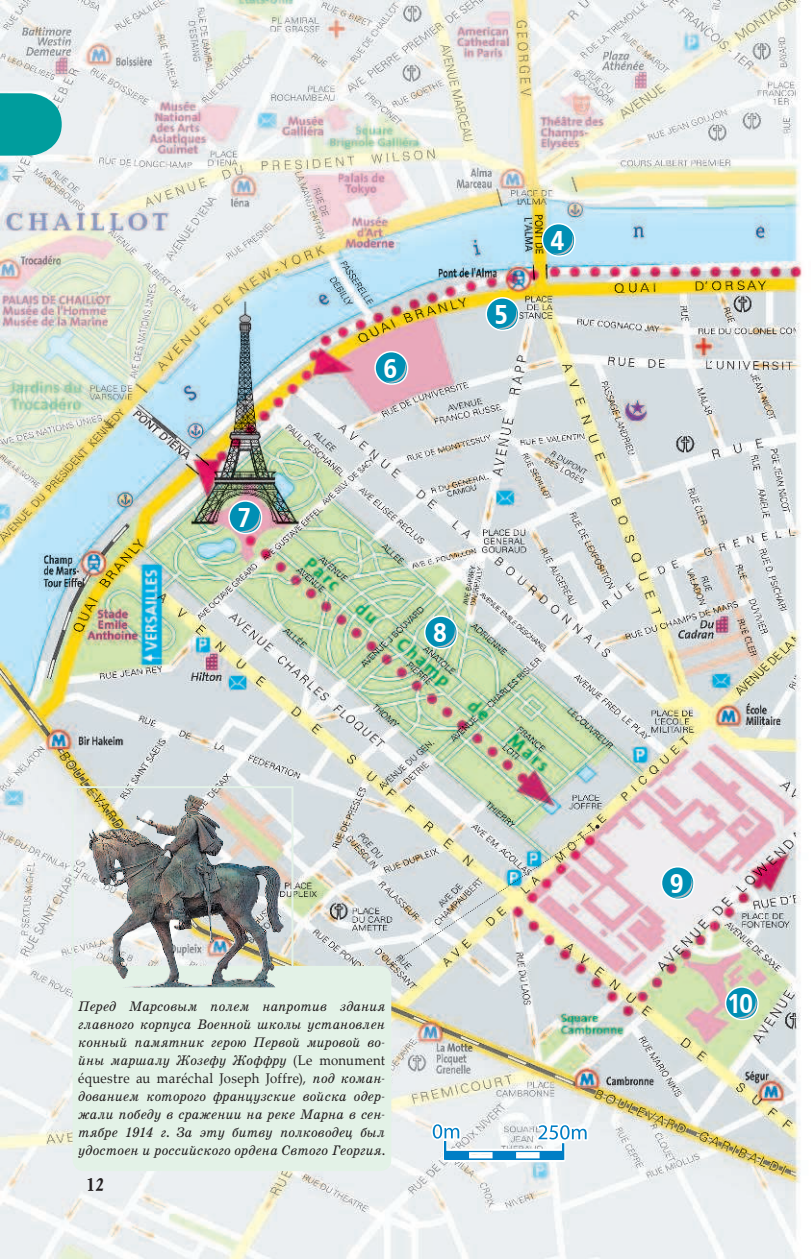
<style>
.page{position:relative;width:811px;height:1259px;background:#fff}
.page>*{position:absolute;margin:0;border:0;box-sizing:border-box;transform-origin:0 0}
.t1{font:27px "AXP Free Set C Bold";color:#fff;scale:.88 1}
.t2{font:700 18px "Mysl C";color:#231f20}
.t3{font:italic 14px/18px "School Book C";letter-spacing:.005em;color:#231f20;text-align:justify;scale:.94 1}
.t4{font:14px "Palatino Linotype";letter-spacing:.025em;color:#231f20;scale:.94 1}
.s1{font-family:"Palatino Linotype";font-style:normal}
.s2{font-family:"School Book C";font-style:italic}
</style>
<div class="page">
<img style="left:0;top:0;width:802px;height:1259px">
<div style="left:542px;top:224px;width:33px;height:32px;background:#008fb4;border-radius:50%"></div>
<div style="left:541px;top:223px;width:34px;height:34px;border:2px solid #fff;border-radius:50%"></div>
<svg style="left:552px;top:235px;width:21px;height:20px"></svg>
<div style="left:486px;top:298px;width:33px;height:32px;background:#008fb4;border-radius:50%"></div>
<div style="left:485px;top:297px;width:34px;height:34px;border:2px solid #fff;border-radius:50%"></div>
<svg style="left:496px;top:309px;width:21px;height:20px"></svg>
<div style="left:375px;top:352px;width:32px;height:32px;background:#008fb4;border-radius:50%"></div>
<div style="left:374px;top:351px;width:34px;height:34px;border:2px solid #fff;border-radius:50%"></div>
<svg style="left:385px;top:363px;width:21px;height:20px"></svg>
<div style="left:229px;top:501px;width:32px;height:32px;background:#008fb4;border-radius:50%"></div>
<div style="left:228px;top:500px;width:34px;height:34px;border:2px solid #fff;border-radius:50%"></div>
<svg style="left:239px;top:512px;width:21px;height:20px"></svg>
<svg style="left:661px;top:866px;width:33px;height:33px"></svg>
<div style="left:660px;top:866px;width:34px;height:34px;border:2px solid #fff;border-radius:50%"></div>
<svg style="left:671px;top:877px;width:21px;height:21px"></svg>
<div style="left:725px;top:987px;width:33px;height:32px;background:#008fb4;border-radius:50%"></div>
<div style="left:725px;top:986px;width:34px;height:34px;border:2px solid #fff;border-radius:50%"></div>
<svg style="left:735px;top:998px;width:21px;height:20px"></svg>
<div style="left:425px;top:616px;width:32px;height:32px;background:#008fb4;border-radius:50%"></div>
<div style="left:424px;top:615px;width:34px;height:34px;border:2px solid #fff;border-radius:50%"></div>
<svg style="left:435px;top:627px;width:21px;height:20px"></svg>
<div style="left:73px;top:966px;width:318px;height:205px;background:#e3f2e7;border-radius:11px"></div>
<img style="left:391px;top:824px;width:208px;height:141px">
<img style="left:134px;top:797px;width:54px;height:52px">
<div style="left:72px;top:786px;width:221px;height:203px;border:2px solid #e3f2e7"></div>
<svg style="left:431px;top:1122px;width:157px;height:38px"></svg>
<svg style="left:0;top:93px;width:62px;height:63px;background:#1da7a7"></svg>
<h1 class="t1" style="left:238px;top:502px;width:15px">7</h1>
<h1 class="t1" style="left:383px;top:353px;width:17px">6</h1>
<h1 class="t1" style="left:494px;top:299px;width:17px">5</h1>
<h1 class="t1" style="left:550px;top:225px;width:18px">4</h1>
<h1 class="t1" style="left:433px;top:617px;width:18px">8</h1>
<p class="t3" style="left:78px;top:998px;width:328px">Перед Марсовым полем напротив здания главного корпуса Военной школы установлен конный памятник герою Первой мировой во&shy;йны маршалу Жозефу Жоффру <span class="s1">(Le monument</span></p>
<p class="t4" style="left:78px;top:1072px;width:328px">équestre au maréchal Joseph Joffre), <span class="s2">под коман-</span></p>
<p class="t3" style="left:78px;top:1088px;width:328px">дованием которого французские войска одер&shy;жали победу в сражении на реке Марна в сен&shy;тябре 1914 г. За эту битву полководец был удостоен и российского ордена Свтого Георгия.</p>
<p class="t2" style="left:85px;top:1174px;width:20px">12</p>
<h1 class="t1" style="left:670px;top:868px;width:17px">9</h1>
<h1 class="t1" style="left:728px;top:988px;width:30px">10</h1>
</div>
